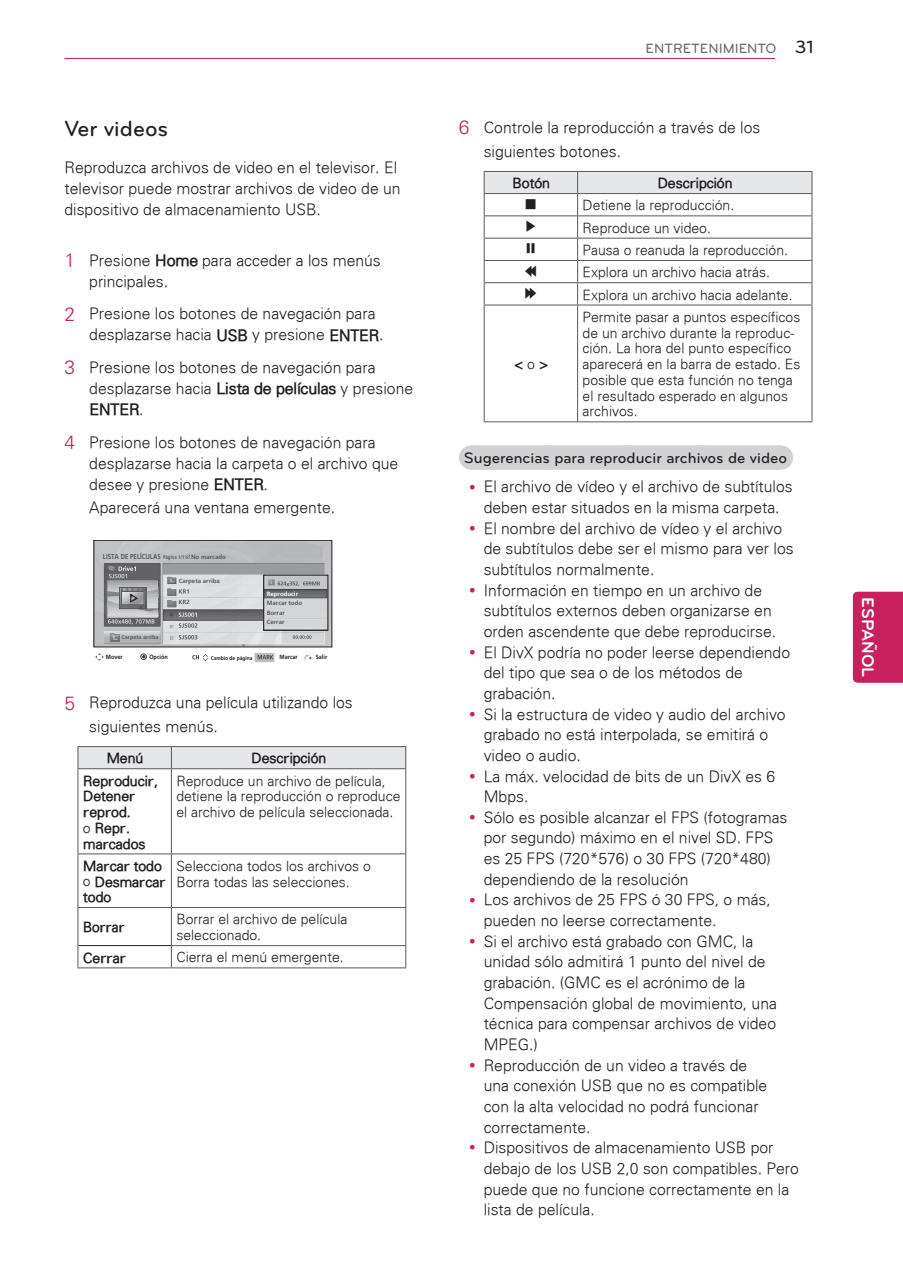
<style>
.page{position:relative;width:903px;height:1275px;background:#fff}
.page>*{position:absolute;margin:0;border:0;box-sizing:border-box;transform-origin:0 0}
.t1{font:500 22.75px "Bryant LG";color:#231f20}
.t2{font:700 21px "Bryant LG";color:#fff}
.t3{font:500 18.38px "Bryant LG";color:#231f20}
.t4{font:700 17.5px "Bryant LG";color:#fff}
.t5{font:300 15.75px/20.7px "Univers";color:#231f20}
.t6{font:500 15.75px "Bryant LG";color:#231f20}
.t7{font:300 14px/15.8px "Univers";color:#231f20}
.t8{font:300 14px/15.8px "Univers";color:#231f20}
.t9{font:500 14px "Bryant LG";color:#6c6d70}
.t10{font:14px "LG Display Eng Kor";color:#231f20}
.t11{font:700 7.17px "Frutiger";color:#57585a;scale:.85 1}
.t12{font:700 6.12px/9.5px "Frutiger";color:#57585a}
.t13{font:700 6.12px "Frutiger";color:#231f20;scale:.9 1}
.t14{font:700 6.12px "Frutiger";color:#fff}
.t15{font:700 5.6px "Frutiger";color:#57585a}
.t16{font:700 5.42px "Frutiger";color:#231f20;scale:.9 1}
.s1{font-size:19.25px;color:#c8205d}
.s2{font-style:inherit}
.s3{font-size:5.42px}
.s4{font-size:6.12px}
</style>
<div class="page">
<hr style="left:64px;top:58px;width:711px;height:1px;background:#c8205d">
<div style="left:853px;top:592px;width:50px;height:90px;background:#c8205d"></div>
<svg style="left:255px;top:653px;width:19px;height:9px"></svg>
<svg style="left:258px;top:655px;width:15px;height:4px"></svg>
<svg style="left:95px;top:653px;width:9px;height:8px"></svg>
<svg style="left:304px;top:655px;width:8px;height:4px"></svg>
<svg style="left:192px;top:654px;width:16px;height:7px"></svg>
<div style="left:140px;top:654px;width:7px;height:6px;border:1px solid #3e3e3f;border-radius:50%"></div>
<svg style="left:94px;top:540px;width:238px;height:107px;background:#b1b2b4"></svg>
<hr style="left:78px;top:769px;width:1px;height:84px;background:#57585a">
<hr style="left:171px;top:769px;width:1px;height:84px;background:#57585a">
<hr style="left:78px;top:853px;width:93px;height:1px;background:#57585a">
<hr style="left:78px;top:907px;width:93px;height:1px;background:#57585a">
<hr style="left:78px;top:908px;width:1px;height:38px;background:#57585a">
<hr style="left:171px;top:907px;width:235px;height:1px;background:#57585a">
<hr style="left:171px;top:908px;width:1px;height:37px;background:#57585a">
<hr style="left:405px;top:908px;width:1px;height:37px;background:#57585a">
<hr style="left:171px;top:945px;width:235px;height:1px;background:#57585a">
<hr style="left:78px;top:945px;width:93px;height:1px;background:#231f20">
<hr style="left:78px;top:746px;width:93px;height:1px;background:#57585a">
<hr style="left:171px;top:746px;width:235px;height:1px;background:#57585a">
<svg style="left:78px;top:747px;width:328px;height:22px;background:#e2e3e5"></svg>
<hr style="left:171px;top:768px;width:235px;height:1px;background:#57585a">
<hr style="left:405px;top:769px;width:1px;height:84px;background:#57585a">
<hr style="left:78px;top:854px;width:1px;height:53px;background:#57585a">
<hr style="left:171px;top:853px;width:235px;height:1px;background:#57585a">
<hr style="left:171px;top:854px;width:1px;height:53px;background:#57585a">
<hr style="left:405px;top:854px;width:1px;height:53px;background:#57585a">
<svg style="left:78px;top:946px;width:1px;height:21px"></svg>
<svg style="left:171px;top:946px;width:1px;height:21px"></svg>
<svg style="left:405px;top:946px;width:1px;height:21px"></svg>
<hr style="left:78px;top:967px;width:93px;height:1px;background:#57585a">
<hr style="left:171px;top:967px;width:235px;height:1px;background:#57585a">
<div style="left:471px;top:445px;width:309px;height:25px;background:#d1d2d4"></div>
<svg style="left:552px;top:445px;width:189px;height:1px"></svg>
<svg style="left:780px;top:445px;width:1px;height:25px"></svg>
<svg style="left:484px;top:171px;width:328px;height:134px"></svg>
<hr style="left:484px;top:305px;width:94px;height:1px;background:#57585a">
<hr style="left:484px;top:305px;width:1px;height:116px;background:#57585a">
<hr style="left:578px;top:305px;width:234px;height:1px;background:#57585a">
<hr style="left:577px;top:305px;width:1px;height:116px;background:#57585a">
<hr style="left:811px;top:305px;width:1px;height:116px;background:#57585a">
<hr style="left:484px;top:421px;width:94px;height:1px;background:#57585a">
<hr style="left:578px;top:421px;width:234px;height:1px;background:#57585a">
<h1 class="t1" style="left:64px;top:115px;width:105px">Ver videos</h1>
<p class="t5" style="left:64px;top:156px;width:338px">Reproduzca archivos de video en el televisor. El televisor puede mostrar archivos de video de un dispositivo de almacenamiento USB.</p>
<p class="t5" style="left:89px;top:249px;width:293px;text-indent:-25px"><span class="s1">1</span> Presione <span class="s2">Home</span> para acceder a los menús principales.</p>
<p class="t5" style="left:89px;top:303px;width:296px;text-indent:-25px"><span class="s1">2</span> Presione los botones de navegación para desplazarse hacia <span class="s2">USB</span> y presione <span class="s2">ENTER</span>.</p>
<p class="t5" style="left:89px;top:357px;width:325px;text-indent:-25px"><span class="s1">3</span> Presione los botones de navegación para desplazarse hacia <span class="s2">Lista de películas</span> y presione<br><span class="s2">ENTER</span>.</p>
<p class="t5" style="left:89px;top:431px;width:310px;text-indent:-25px"><span class="s1">4</span> Presione los botones de navegación para desplazarse hacia la carpeta o el archivo que desee y presione <span class="s2">ENTER</span>.</p>
<p class="t5" style="left:89px;top:497px;width:247px">Aparecerá una ventana emergente.</p>
<p class="t11" style="left:103px;top:552px;width:146px">LISTA DE PELÍCULAS <span class="s3">Página 1/1</span> <span class="s4">No marcado</span></p>
<p class="t15" style="left:121px;top:634px;width:39px">Carpeta arriba</p>
<p class="t12" style="left:179px;top:576px;width:43px">Carpeta arriba</p>
<p class="t14" style="left:267px;top:590px;width:33px">Reproducir</p>
<p class="t12" style="left:267px;top:598px;width:37px">Marcar todo<br>Borrar<br>Cerrar</p>
<p class="t13" style="left:106px;top:653px;width:20px">Mover</p>
<p class="t13" style="left:149px;top:653px;width:22px">Opción</p>
<p class="t16" style="left:211px;top:655px;width:48px">Cambio de página</p>
<p class="t13" style="left:280px;top:653px;width:22px">Marcar</p>
<p class="t13" style="left:316px;top:653px;width:14px">Salir</p>
<p class="t5" style="left:89px;top:690px;width:265px;line-height:23.6px;text-indent:-25px"><span class="s1">5</span> Reproduzca una película utilizando los siguientes menús.</p>
<p class="t8" style="left:106px;top:750px;width:38px">Menú</p>
<p class="t8" style="left:251px;top:750px;width:76px">Descripción</p>
<p class="t8" style="left:83px;top:772px;width:76px">Reproducir,<br>Detener reprod.<br><span class="s2">o</span> Repr. marcados</p>
<p class="t7" style="left:176px;top:772px;width:226px">Reproduce un archivo de película, detiene la reproducción o reproduce el archivo de película seleccionada.</p>
<p class="t8" style="left:83px;top:857px;width:84px">Marcar todo <span class="s2">o</span> Desmarcar todo</p>
<p class="t7" style="left:176px;top:857px;width:196px">Selecciona todos los archivos o<br>Borra todas las selecciones.</p>
<p class="t8" style="left:83px;top:919px;width:43px">Borrar</p>
<p class="t7" style="left:176px;top:911px;width:173px">Borrar el archivo de película seleccionado.</p>
<p class="t8" style="left:83px;top:949px;width:44px">Cerrar</p>
<p class="t7" style="left:176px;top:949px;width:169px">Cierra el menú emergente.</p>
<p class="t9" style="left:646px;top:40px;width:132px">ENTRETENIMIENTO</p>
<p class="t3" style="left:795px;top:36px;width:20px">31</p>
<p class="t5" style="left:484px;top:115px;width:278px;line-height:23.6px;text-indent:-25px"><span class="s1">6</span> Controle la reproducción a través de los siguientes botones.</p>
<p class="t8" style="left:512px;top:175px;width:39px">Botón</p>
<p class="t8" style="left:657px;top:175px;width:76px">Descripción</p>
<p class="t10" style="left:524px;top:193px;width:14px">ꕗ</p>
<p class="t7" style="left:582px;top:197px;width:153px">Detiene la reproducción.</p>
<p class="t10" style="left:524px;top:216px;width:14px">ꕖ</p>
<p class="t7" style="left:582px;top:220px;width:130px">Reproduce un video.</p>
<p class="t10" style="left:524px;top:238px;width:14px">ꕘ</p>
<p class="t7" style="left:582px;top:242px;width:207px">Pausa o reanuda la reproducción.</p>
<p class="t10" style="left:524px;top:260px;width:14px">ꕚ</p>
<p class="t7" style="left:582px;top:264px;width:189px">Explora un archivo hacia atrás.</p>
<p class="t10" style="left:524px;top:282px;width:14px">ꕙ</p>
<p class="t7" style="left:582px;top:286px;width:212px">Explora un archivo hacia adelante.</p>
<p class="t7" style="left:582px;top:309px;width:219px">Permite pasar a puntos específicos de un archivo durante la reproduc&shy;ción. La hora del punto específico aparecerá en la barra de estado. Es posible que esta función no tenga el resultado esperado en algunos archivos.</p>
<p class="t6" style="left:464px;top:448px;width:325px">Sugerencias para reproducir archivos de video</p>
<p class="t5" style="left:484px;top:476px;width:317px">El archivo de vídeo y el archivo de subtítulos deben estar situados en la misma carpeta.<br>El nombre del archivo de vídeo y el archivo de subtítulos debe ser el mismo para ver los subtítulos normalmente.<br>Información en tiempo en un archivo de subtítulos externos deben organizarse en orden ascendente que debe reproducirse.<br>El DivX podría no poder leerse dependiendo del tipo que sea o de los métodos de grabación.<br>Si la estructura de video y audio del archivo grabado no está interpolada, se emitirá o video o audio.<br>La máx. velocidad de bits de un DivX es 6<br>Mbps.<br>Sólo es posible alcanzar el FPS (fotogramas por segundo) máximo en el nivel SD. FPS<br>es 25 FPS (720*576) o 30 FPS (720*480) dependiendo de la resolución<br>Los archivos de 25 FPS ó 30 FPS, o más, pueden no leerse correctamente.<br>Si el archivo está grabado con GMC, la unidad sólo admitirá 1 punto del nivel de grabación. (GMC es el acrónimo de la Compensación global de movimiento, una técnica para compensar archivos de video MPEG.)<br>Reproducción de un video a través de<br>una conexión USB que no es compatible<br>con la alta velocidad no podrá funcionar correctamente.<br>Dispositivos de almacenamiento USB por debajo de los USB 2,0 son compatibles. Pero puede que no funcione correctamente en la lista de película.</p>
<p class="t8" style="left:514px;top:356px;width:36px">&lt; <span class="s2">o</span> &gt;</p>
<p class="t4" style="left:879px;top:597px;width:82px;rotate:90deg">ESPAÑOL</p>
<h2 class="t2" style="left:883px;top:618px;width:41px;rotate:90deg">ESP</h2>
</div>
